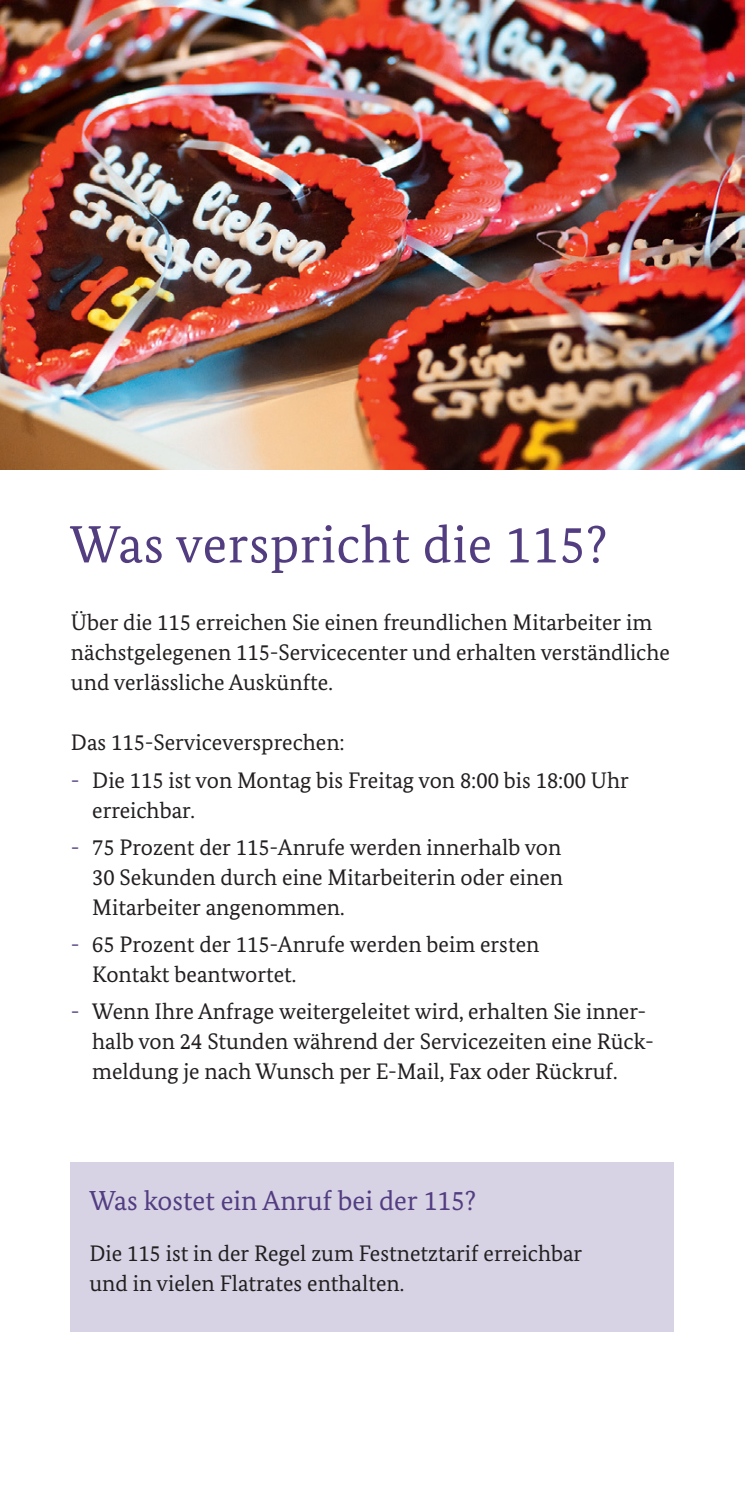
<style>
.page{position:relative;width:745px;height:1489px;background:#fff}
.page>*{position:absolute;margin:0;border:0;box-sizing:border-box;transform-origin:0 0}
._00_Headline_lila{font:52.5px "Bundes Serif";letter-spacing:.015em;color:#523d81}
._00_Headline_lila-2{font:27.5px "Bundes Serif";color:#523d81}
._01_Fliesstext{font:22.5px/30px "Bundes Serif";color:#231f20}
.s1{color:#523d81}
</style>
<div class="page">
<img style="left:0;top:0;width:744px;height:469px">
<div style="left:71px;top:1161px;width:602px;height:170px;background:#d7d3e5"></div>
<p class="_00_Headline_lila" style="left:70px;top:512px;width:538px">Was verspricht die 115?</p>
<p class="_01_Fliesstext" style="left:71px;top:607px;width:600px">Über die 115 erreichen Sie einen freundlichen Mitarbeiter im nächstgelegenen 115-Servicecenter und erhalten verständliche und verlässliche Auskünfte.</p>
<p class="_01_Fliesstext" style="left:71px;top:727px;width:275px">Das 115-Serviceversprechen:</p>
<p class="_01_Fliesstext" style="left:92px;top:764px;width:538px;text-indent:-21px"><span class="s1">-</span> Die 115 ist von Montag bis Freitag von 8:00 bis 18:00 Uhr erreichbar.</p>
<p class="_01_Fliesstext" style="left:92px;top:831px;width:472px;text-align:justify;text-indent:-21px"><span class="s1">-</span> 75 Prozent der 115-Anrufe werden innerhalb von 30 Sekunden durch eine Mitarbeiterin oder einen Mitarbeiter angenommen.</p>
<p class="_01_Fliesstext" style="left:92px;top:928px;width:448px;text-indent:-21px"><span class="s1">-</span> 65 Prozent der 115-Anrufe werden beim ersten<br>Kontakt beantwortet.</p>
<p class="_01_Fliesstext" style="left:92px;top:995px;width:562px;text-indent:-21px"><span class="s1">-</span> Wenn Ihre Anfrage weitergeleitet wird, erhalten Sie inner&shy;halb von 24 Stunden während der Servicezeiten eine Rück&shy;meldung je nach Wunsch per E-Mail, Fax oder Rückruf.</p>
<p class="_00_Headline_lila-2" style="left:89px;top:1183px;width:388px">Was kostet ein Anruf bei der 115?</p>
<p class="_01_Fliesstext" style="left:89px;top:1238px;width:494px">Die 115 ist in der Regel zum Festnetztarif erreichbar und in vielen Flatrates enthalten.</p>
</div>
